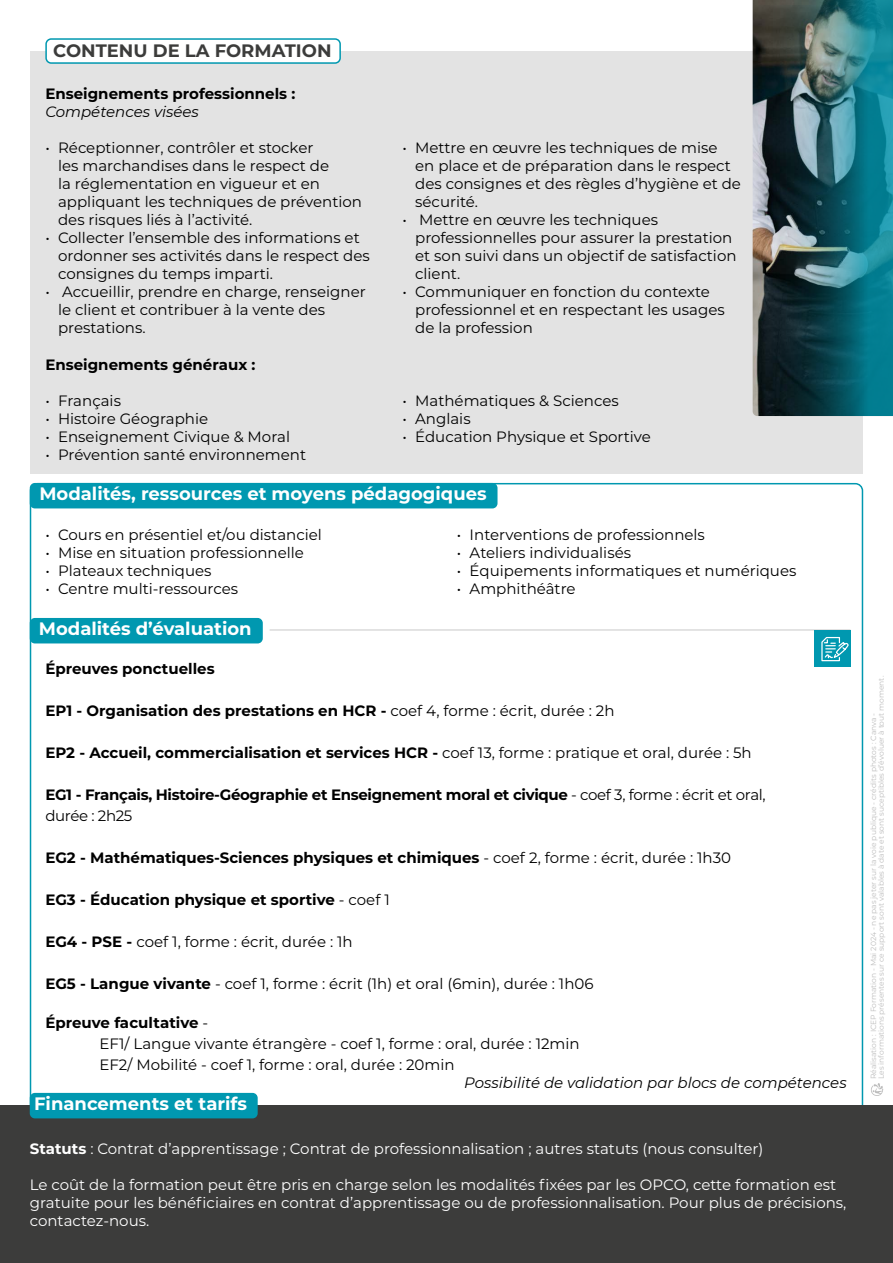
<style>
.page{position:relative;width:893px;height:1263px;background:#fff}
.page>*{position:absolute;margin:0;border:0;box-sizing:border-box;transform-origin:0 0}
.t1{font:700 18px "Montserrat";color:#fff}
.t2{font:700 18px "Montserrat";color:#3c3c3b}
.t3{font:15px/18px "Montserrat";color:#000}
.t4{font:700 15px "Montserrat";color:#000}
.t5{font:15px/18px "Montserrat";color:#fff}
.t6{font:700 15px/21px "Montserrat";letter-spacing:-.025em;color:#000}
.t7{font:italic 15px "Montserrat";color:#000}
.t8{font:7.5px/7.5px "Montserrat";color:#bcbcbc}
.s1{font-weight:400}
.s2{font-weight:700}
</style>
<div class="page">
<div style="left:30px;top:618px;width:233px;height:25px;background:#0098b0;border-radius:5px"></div>
<div style="left:30px;top:483px;width:467px;height:25px;background:#0098b0;border-radius:5px"></div>
<div style="left:0;top:1106px;width:893px;height:157px;background:#3c3c3b"></div>
<div style="left:30px;top:51px;width:833px;height:422px;background:#e3e3e3"></div>
<img style="left:753px;top:0;width:8px;height:416px">
<img style="left:761px;top:0;width:132px;height:416px">
<hr style="left:270px;top:629px;width:580px;height:2px;background:#000">
<div style="left:46px;top:39px;width:294px;height:24px;background:#fff;border-radius:5px"></div>
<div style="left:45px;top:38px;width:296px;height:26px;border:2px solid #0098b0;border-radius:5px"></div>
<div style="left:814px;top:631px;width:36px;height:36px;background:#0098b0"></div>
<svg style="left:821px;top:636px;width:28px;height:26px"></svg>
<div style="left:30px;top:1093px;width:228px;height:25px;background:#0098b0;border-radius:5px"></div>
<svg style="left:871px;top:1083px;width:13px;height:13px"></svg>
<p class="t2" style="left:53px;top:38px;width:280px">CONTENU DE LA FORMATION</p>
<p class="t4" style="left:45px;top:82px;width:252px">Enseignements professionnels :</p>
<p class="t7" style="left:45px;top:101px;width:155px">Compétences visées</p>
<p class="t3" style="left:58px;top:138px;width:305px;text-indent:-13px">• Réceptionner, contrôler et stocker<br>les marchandises dans le respect de<br>la réglementation en vigueur et en appliquant les techniques de prévention des risques liés à l’activité.</p>
<p class="t3" style="left:58px;top:228px;width:313px;text-indent:-13px">• Collecter l’ensemble des informations et ordonner ses activités dans le respect des consignes du temps imparti.</p>
<p class="t3" style="left:58px;top:282px;width:309px;text-indent:-13px">• Accueillir, prendre en charge, renseigner le client et contribuer à la vente des prestations.</p>
<p class="t4" style="left:45px;top:354px;width:212px">Enseignements généraux :</p>
<p class="t3" style="left:45px;top:391px;width:77px">• Français</p>
<p class="t3" style="left:45px;top:409px;width:164px">• Histoire Géographie</p>
<p class="t3" style="left:45px;top:427px;width:246px">• Enseignement Civique &amp; Moral</p>
<p class="t3" style="left:45px;top:445px;width:262px">• Prévention santé environnement</p>
<p class="t3" style="left:415px;top:138px;width:327px;text-indent:-13px">• Mettre en œuvre les techniques de mise<br>en place et de préparation dans le respect des consignes et des règles d’hygiène et de sécurité.</p>
<p class="t3" style="left:415px;top:210px;width:323px;text-indent:-13px">• Mettre en œuvre les techniques professionnelles pour assurer la prestation et son suivi dans un objectif de satisfaction client.</p>
<p class="t3" style="left:415px;top:282px;width:311px;text-indent:-13px">• Communiquer en fonction du contexte professionnel et en respectant les usages de la profession</p>
<p class="t3" style="left:402px;top:391px;width:218px">• Mathématiques &amp; Sciences</p>
<p class="t3" style="left:402px;top:409px;width:70px">• Anglais</p>
<p class="t3" style="left:402px;top:427px;width:250px">• Éducation Physique et Sportive</p>
<p class="t1" style="left:39px;top:481px;width:449px">Modalités, ressources et moyens pédagogiques</p>
<p class="t3" style="left:45px;top:525px;width:278px">• Cours en présentiel et/ou distanciel</p>
<p class="t3" style="left:45px;top:543px;width:260px">• Mise en situation professionnelle</p>
<p class="t3" style="left:45px;top:561px;width:168px">• Plateaux techniques</p>
<p class="t3" style="left:45px;top:579px;width:194px">• Centre multi-ressources</p>
<p class="t3" style="left:457px;top:525px;width:250px">• Interventions de professionnels</p>
<p class="t3" style="left:457px;top:543px;width:176px">• Ateliers individualisés</p>
<p class="t3" style="left:457px;top:561px;width:341px">• Équipements informatiques et numériques</p>
<p class="t3" style="left:457px;top:579px;width:120px">• Amphithéâtre</p>
<p class="t1" style="left:39px;top:616px;width:214px">Modalités d’évaluation</p>
<p class="t4" style="left:45px;top:658px;width:171px">Épreuves ponctuelles</p>
<p class="t4" style="left:45px;top:700px;width:571px">EP1 - Organisation des prestations en HCR - <span class="s1">coef 4, forme : écrit, durée : 2h</span></p>
<p class="t4" style="left:45px;top:742px;width:708px">EP2 - Accueil, commercialisation et services HCR - <span class="s1">coef 13, forme : pratique et oral, durée : 5h</span></p>
<p class="t6" style="left:45px;top:784px;width:722px">EG1 - Français, Histoire-Géographie et Enseignement moral et civique <span class="s1">- coef 3, forme : écrit et oral, durée : 2h25</span></p>
<p class="t4" style="left:45px;top:847px;width:687px">EG2 - Mathématiques-Sciences physiques et chimiques <span class="s1">- coef 2, forme : écrit, durée : 1h30</span></p>
<p class="t4" style="left:45px;top:889px;width:346px">EG3 - Éducation physique et sportive <span class="s1">- coef 1</span></p>
<p class="t3" style="left:45px;top:932px;width:309px"><span class="s2">EG4 - PSE -</span> coef 1, forme : écrit, durée : 1h</p>
<p class="t3" style="left:45px;top:974px;width:550px"><span class="s2">EG5 - Langue vivante</span> - coef 1, forme : écrit (1h) et oral (6min), durée : 1h06</p>
<p class="t3" style="left:99px;top:1012px;width:482px;line-height:21px;text-indent:-54px"><span class="s2">Épreuve facultative</span> -<br>EF1/ Langue vivante étrangère - coef 1, forme : oral, durée : 12min<br>EF2/ Mobilité - coef 1, forme : oral, durée : 20min</p>
<p class="t7" style="left:464px;top:1073px;width:384px">Possibilité de validation par blocs de compétences</p>
<p class="t1" style="left:34px;top:1091px;width:214px">Financements et tarifs</p>
<p class="t5" style="left:30px;top:1139px;width:735px"><span class="s2">Statuts</span> : Contrat d’apprentissage ; Contrat de professionnalisation ; autres statuts (nous consulter)</p>
<p class="t5" style="left:30px;top:1175px;width:818px">Le coût de la formation peut être pris en charge selon les modalités fixées par les OPCO, cette formation est gratuite pour les bénéficiaires en contrat d’apprentissage ou de professionnalisation. Pour plus de précisions, contactez-nous.</p>
<p class="t8" style="left:869px;top:1079px;width:405px;rotate:-90deg">Réalisation : ICEP Formation - Mai 2024 - ne pas jeter sur la voie publique - crédits photos : Canva -<br>Les informations présentes sur ce support sont valables à date et sont suceptibles d’évoluer à tout moment.</p>
</div>
